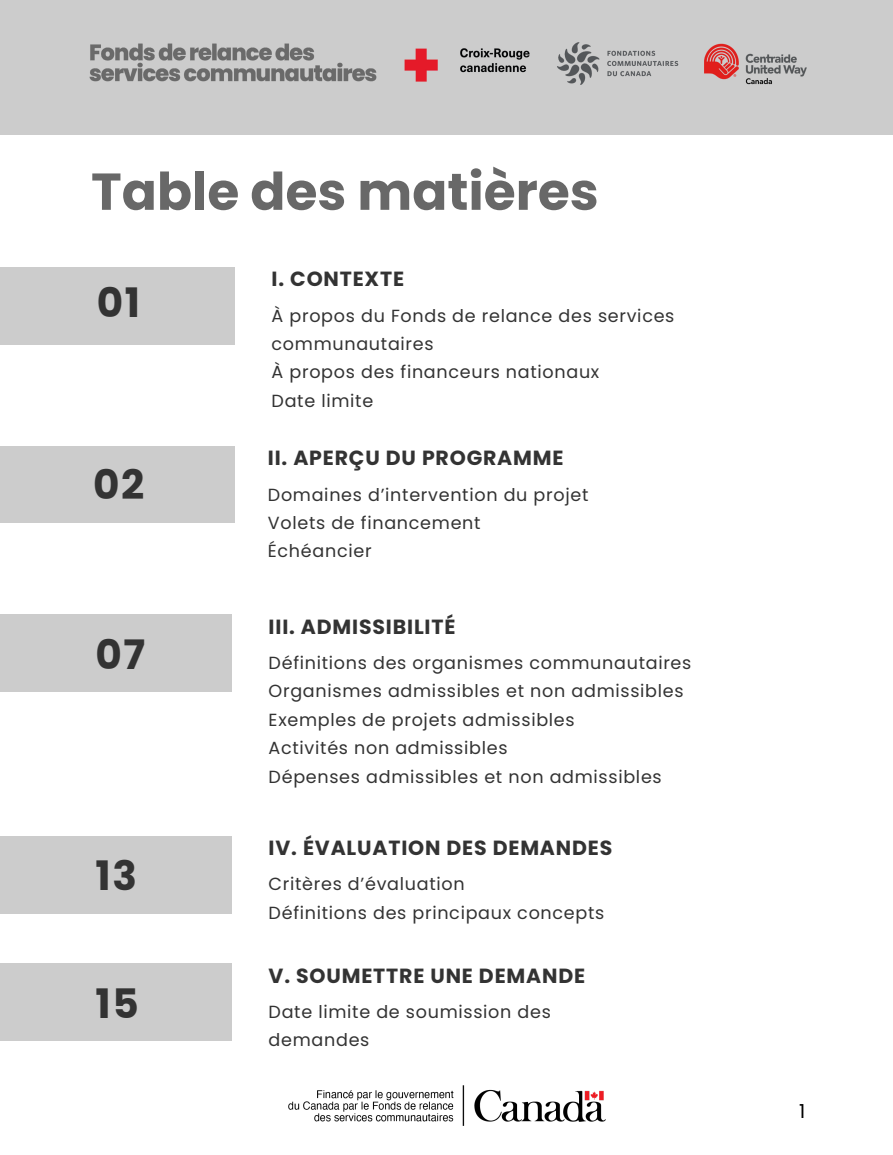
<style>
.page{position:relative;width:893px;height:1155px;background:#fff}
.page>*{position:absolute;margin:0;border:0;box-sizing:border-box;transform-origin:0 0}
.t1{font:700 51.8px "Poppins";color:#686868}
.t2{font:700 40.56px "Poppins";letter-spacing:.04em;color:#333}
.t3{font:700 20.47px "Poppins";letter-spacing:.04em;color:#333}
.t4{font:19.25px "Poppins";color:#000}
.t5{font:17.57px/28.3px "Poppins";letter-spacing:.04em;color:#333}
</style>
<div class="page">
<div style="left:0;top:0;width:892px;height:135px;background:#ccc"></div>
<img style="left:288px;top:1085px;width:318px;height:41px">
<div style="left:0;top:267px;width:235px;height:77px;background:#ccc"></div>
<div style="left:0;top:614px;width:232px;height:77px;background:#ccc"></div>
<div style="left:0;top:446px;width:235px;height:77px;background:#ccc"></div>
<div style="left:0;top:836px;width:232px;height:77px;background:#ccc"></div>
<div style="left:0;top:963px;width:232px;height:78px;background:#ccc"></div>
<img style="left:90px;top:42px;width:716px;height:43px">
<h1 class="t1" style="left:91px;top:155px;width:509px">Table des matières</h1>
<h2 class="t2" style="left:97px;top:275px;width:45px">01</h2>
<h2 class="t2" style="left:93px;top:456px;width:53px">02</h2>
<h2 class="t2" style="left:95px;top:626px;width:51px">07</h2>
<h2 class="t2" style="left:95px;top:848px;width:43px">13</h2>
<h2 class="t2" style="left:95px;top:975px;width:45px">15</h2>
<p class="t3" style="left:271px;top:265px;width:134px">I. CONTEXTE</p>
<p class="t5" style="left:271px;top:301px;width:404px;line-height:28.2px">À propos du Fonds de relance des services communautaires<br>À propos des financeurs nationaux<br>Date limite</p>
<p class="t3" style="left:268px;top:444px;width:297px">II. APERÇU DU PROGRAMME</p>
<p class="t5" style="left:268px;top:480px;width:322px;line-height:28.2px">Domaines d’intervention du projet<br>Volets de financement<br>Échéancier</p>
<p class="t3" style="left:268px;top:612px;width:188px">III. ADMISSIBILITÉ</p>
<p class="t5" style="left:268px;top:649px;width:424px">Définitions des organismes communautaires Organismes admissibles et non admissibles Exemples de projets admissibles<br>Activités non admissibles<br>Dépenses admissibles et non admissibles</p>
<p class="t3" style="left:268px;top:834px;width:345px">IV. ÉVALUATION DES DEMANDES</p>
<p class="t5" style="left:268px;top:870px;width:337px">Critères d’évaluation<br>Définitions des principaux concepts</p>
<p class="t3" style="left:268px;top:961px;width:318px">V. SOUMETTRE UNE DEMANDE</p>
<p class="t5" style="left:268px;top:998px;width:284px">Date limite de soumission des demandes</p>
<p class="t4" style="left:799px;top:1098px;width:8px">1</p>
</div>
